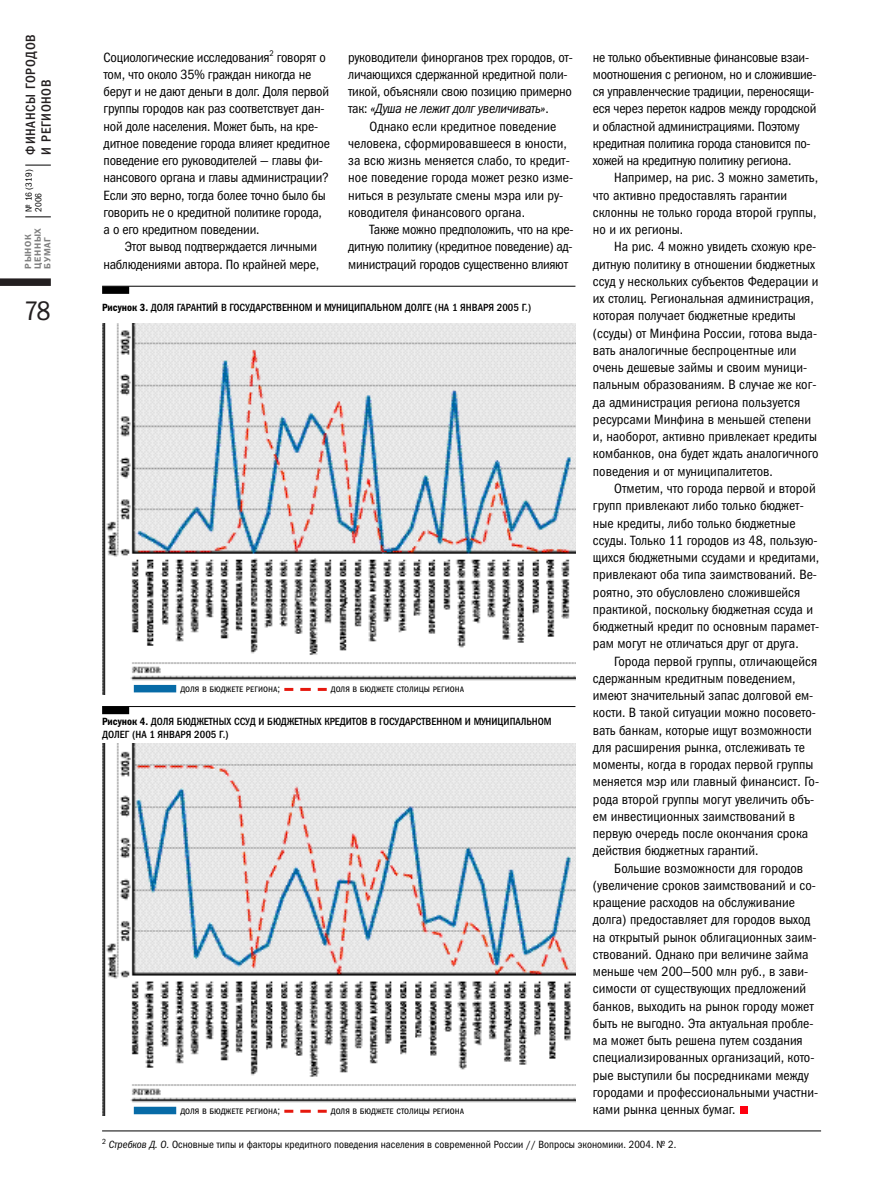
<style>
.page{position:relative;width:872px;height:1199px;background:#fff}
.page>*{position:absolute;margin:0;border:0;box-sizing:border-box;transform-origin:0 0}
.t1{font:27px "Franklin Gothic Book Cond C";color:#231f20}
.t2{font:13.5px/17.2px "Franklin Gothic Book Cond C";color:#000}
.t3{font:13.5px/17.2px "Franklin Gothic Book Cond C";letter-spacing:-.02em;color:#000}
.t4{font:13.5px/15.8px "Franklin Gothic Medi Cond C";letter-spacing:.055em;color:#231f20}
.t5{font:10.5px/12.6px "Franklin Gothic Medi Cond C";color:#000}
.t6{font:10.5px "Franklin Gothic Book Cond C";color:#000}
.t7{font:10.5px "Franklin Gothic Book Cond SCC";color:#000}
.t8{font:9px/9.8px "Franklin Gothic Demi C";letter-spacing:.06em;color:#808080}
.t9{font:9px/9.8px "Franklin Gothic Book Cond C";color:#000}
.s1{font-style:italic}
.s2{font-family:"Franklin Gothic Demi Cond C"}
</style>
<div class="page">
<div style="left:0;top:278px;width:51px;height:8px;background:#231f20"></div>
<svg style="left:25px;top:217px;width:26px;height:1px"></svg>
<svg style="left:25px;top:165px;width:26px;height:1px"></svg>
<div style="left:740px;top:1106px;width:8px;height:8px;background:#ff000f"></div>
<img style="left:102px;top:323px;width:473px;height:372px">
<hr style="left:102px;top:286px;width:473px;height:1px;background:#000">
<div style="left:102px;top:286px;width:27px;height:8px;background:#000"></div>
<svg style="left:284px;top:688px;width:43px;height:3px"></svg>
<div style="left:134px;top:685px;width:42px;height:7px;background:#076ba7"></div>
<img style="left:102px;top:743px;width:473px;height:372px">
<hr style="left:102px;top:706px;width:473px;height:1px;background:#000">
<div style="left:102px;top:706px;width:27px;height:8px;background:#000"></div>
<svg style="left:284px;top:1109px;width:43px;height:3px"></svg>
<div style="left:134px;top:1106px;width:42px;height:8px;background:#076ba7"></div>
<hr style="left:102px;top:1130px;width:719px;height:1px;background:#000">
<p class="t4" style="left:24px;top:154px;width:122px;rotate:-90deg">ФИНАНСЫ ГОРОДОВ<br>И РЕГИОНОВ</p>
<p class="t9" style="left:25px;top:212px;width:44px;rotate:-90deg">№ 16 (319)<br>2006</p>
<p class="t8" style="left:24px;top:269px;width:42px;rotate:-90deg">РЫНОК<br>ЦЕННЫХ<br>БУМАГ</p>
<h1 class="t1" style="left:24px;top:301px;width:29px">78</h1>
<p class="t2" style="left:104px;top:50px;width:228px">Социологические исследования<sup>2</sup> говорят о том, что около 35% граждан никогда не берут и не дают деньги в долг. Доля первой группы городов как раз соответствует дан&shy;ной доле населения. Может быть, на кре&shy;дитное поведение города влияет кредитное поведение его руководителей — главы фи&shy;нансового органа и главы администрации?<br>Если это верно, тогда более точно было бы говорить не о кредитной политике города, а о его кредитном поведении.</p>
<p class="t2" style="left:104px;top:239px;width:217px;text-align:right">Этот вывод подтверждается личными наблюдениями автора. По крайней мере,</p>
<p class="t3" style="left:593px;top:50px;width:225px">не только объективные финансовые взаи&shy;моотношения с регионом, но и сложившие&shy;ся управленческие традиции, переносящи&shy;еся через переток кадров между городской и областной администрациями. Поэтому кредитная политика города становится по&shy;хожей на кредитную политику региона.</p>
<p class="t2" style="left:593px;top:170px;width:227px;text-indent:21px">Например, на рис. 3 можно заметить, что активно предоставлять гарантии склонны не только города второй группы, но и их регионы.</p>
<p class="t2" style="left:593px;top:239px;width:227px;text-indent:21px">На рис. 4 можно увидеть схожую кре&shy;дитную политику в отношении бюджетных ссуд у нескольких субъектов Федерации и их столиц. Региональная администрация, которая получает бюджетные кредиты (ссуды) от Минфина России, готова выда&shy;вать аналогичные беспроцентные или очень дешевые займы и своим муници&shy;пальным образованиям. В случае же ког&shy;да администрация региона пользуется ресурсами Минфина в меньшей степени и, наоборот, активно привлекает кредиты комбанков, она будет ждать аналогичного поведения и от муниципалитетов.</p>
<p class="t2" style="left:593px;top:481px;width:228px;text-indent:21px">Отметим, что города первой и второй групп привлекают либо только бюджет&shy;ные кредиты, либо только бюджетные ссуды. Только 11 городов из 48, пользую&shy;щихся бюджетными ссудами и кредитами, привлекают оба типа заимствований. Ве&shy;роятно, это обусловлено сложившейся практикой, поскольку бюджетная ссуда и бюджетный кредит по основным парамет&shy;рам могут не отличаться друг от друга.</p>
<p class="t2" style="left:593px;top:653px;width:228px;text-indent:21px">Города первой группы, отличающейся сдержанным кредитным поведением, имеют значительный запас долговой ем&shy;кости. В такой ситуации можно посовето&shy;вать банкам, которые ищут возможности для расширения рынка, отслеживать те моменты, когда в городах первой группы меняется мэр или главный финансист. Го&shy;рода второй группы могут увеличить объ&shy;ем инвестиционных заимствований в первую очередь после окончания срока действия бюджетных гарантий.</p>
<p class="t2" style="left:593px;top:860px;width:227px;text-indent:21px">Большие возможности для городов (увеличение сроков заимствований и со&shy;кращение расходов на обслуживание долга) предоставляет для городов выход на открытый рынок облигационных заим&shy;ствований. Однако при величине займа меньше чем 200—500 млн руб., в зави&shy;симости от существующих предложений банков, выходить на рынок городу может быть не выгодно. Эта актуальная пробле&shy;ма может быть решена путем создания специализированных организаций, кото&shy;рые выступили бы посредниками между городами и профессиональными участни&shy;ками рынка ценных бумаг.</p>
<p class="t2" style="left:348px;top:50px;width:226px">руководители финорганов трех городов, от&shy;личающихся сдержанной кредитной поли&shy;тикой, объясняли свою позицию примерно так: <span class="s1">«Душа не лежит долг увеличивать»</span>.</p>
<p class="t2" style="left:348px;top:119px;width:226px;text-indent:21px">Однако если кредитное поведение человека, сформировавшееся в юности, за всю жизнь меняется слабо, то кредит&shy;ное поведение города может резко изме&shy;ниться в результате смены мэра или ру&shy;ководителя финансового органа.</p>
<p class="t2" style="left:348px;top:222px;width:227px;text-align:justify;text-indent:21px">Также можно предположить, что на кре&shy;дитную политику (кредитное поведение) ад&shy;министраций городов существенно влияют</p>
<p class="t5" style="left:102px;top:302px;width:431px"><span class="s2">Рисунок 3.</span> ДОЛЯ ГАРАНТИЙ В ГОСУДАРСТВЕННОМ И МУНИЦИПАЛЬНОМ ДОЛГЕ (НА 1 ЯНВАРЯ 2005 Г.)</p>
<p class="t7" style="left:180px;top:682px;width:101px">доля в бюджете региона;</p>
<p class="t7" style="left:331px;top:682px;width:135px">доля в бюджете столицы региона</p>
<p class="t5" style="left:102px;top:716px;width:451px"><span class="s2">Рисунок 4.</span> ДОЛЯ БЮДЖЕТНЫХ ССУД И БЮДЖЕТНЫХ КРЕДИТОВ В ГОСУДАРСТВЕННОМ И МУНИЦИПАЛЬНОМ<br>ДОЛЕГ (НА 1 ЯНВАРЯ 2005 Г.)</p>
<p class="t7" style="left:180px;top:1104px;width:101px">доля в бюджете региона;</p>
<p class="t7" style="left:331px;top:1104px;width:135px">доля в бюджете столицы региона</p>
<p class="t6" style="left:102px;top:1140px;width:575px"><sup>2</sup> <span class="s1">Стребков Д. О.</span> Основные типы и факторы кредитного поведения населения в современной России // Вопросы экономики. 2004. № 2.</p>
</div>
